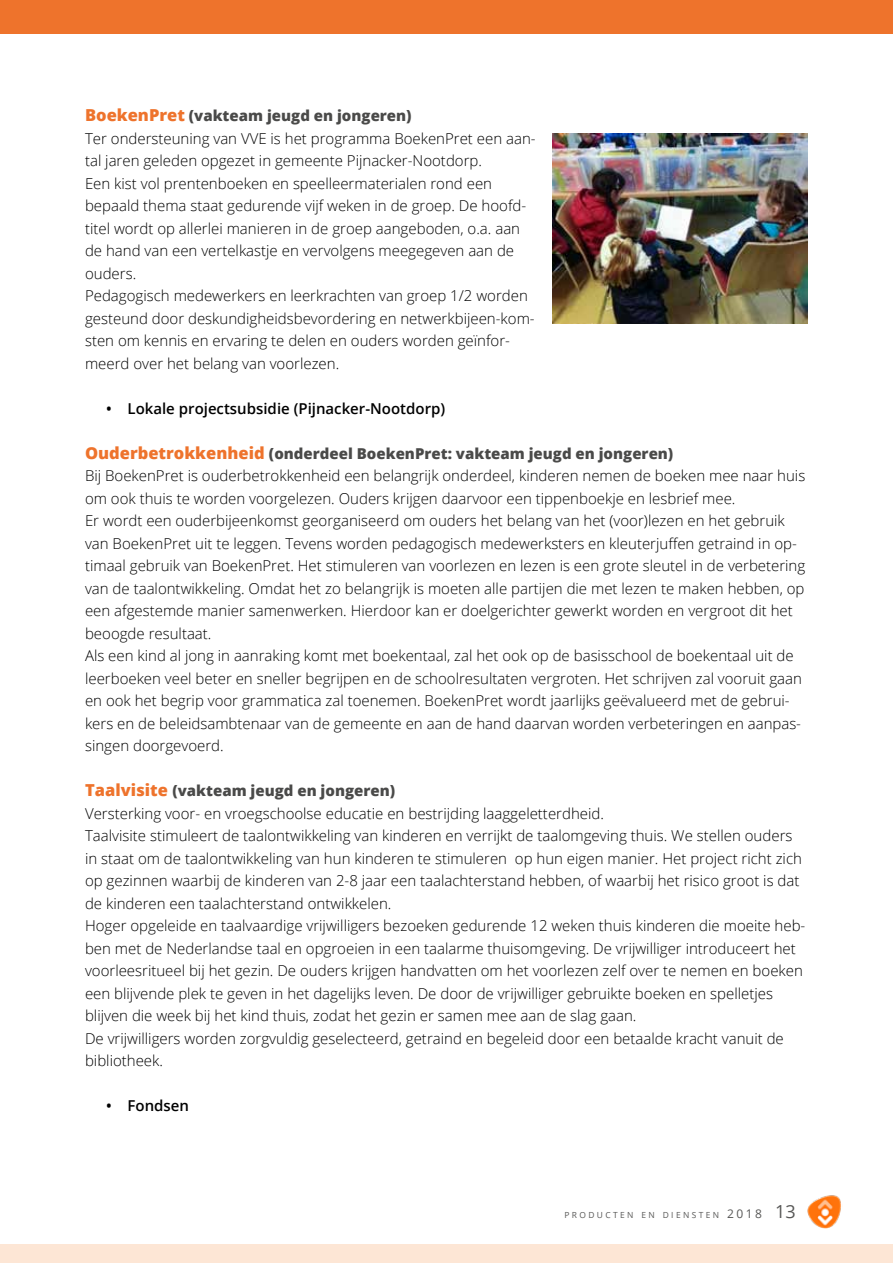
<style>
.page{position:relative;width:893px;height:1263px;background:#fff}
.page>*{position:absolute;margin:0;border:0;box-sizing:border-box;transform-origin:0 0}
.t1{font:300 15px/22.5px "Open Sans";color:#000}
.t2{font:600 15px "Open Sans";color:#000}
.t3{font:8.4px "Open Sans";letter-spacing:.285em;color:#575756}
.s1{font-weight:800;font-size:16.5px;color:#ee732c}
.s2{font-weight:800;color:#4a4a49}
.s3{font-size:12px}
.s4{font-size:18px}
</style>
<div class="page">
<img style="left:553px;top:133px;width:255px;height:191px">
<div style="left:0;top:0;width:893px;height:34px;background:#ee732c"></div>
<div style="left:0;top:1244px;width:893px;height:19px;background:#fde6d5"></div>
<img style="left:807px;top:1195px;width:34px;height:33px">
<p class="t1" style="left:85px;top:104px;width:452px"><span class="s1">BoekenPret</span> <span class="s2">(vakteam jeugd en jongeren)<br></span>Ter ondersteuning van VVE is het programma BoekenPret een aan&shy;tal jaren geleden opgezet in gemeente Pijnacker-Nootdorp.<br>Een kist vol prentenboeken en speelleermaterialen rond een bepaald thema staat gedurende vijf weken in de groep. De hoofd&shy;titel wordt op allerlei manieren in de groep aangeboden, o.a. aan de hand van een vertelkastje en vervolgens meegegeven aan de ouders.<br>Pedagogisch medewerkers en leerkrachten van groep 1/2 worden gesteund door deskundigheidsbevordering en netwerkbijeen-kom&shy;sten om kennis en ervaring te delen en ouders worden geïnfor&shy;meerd over het belang van voorlezen.</p>
<p class="t2" style="left:106px;top:398px;width:340px">• Lokale projectsubsidie (Pijnacker-Nootdorp)</p>
<p class="t1" style="left:85px;top:441px;width:722px"><span class="s1">Ouderbetrokkenheid</span> <span class="s2">(onderdeel BoekenPret: vakteam jeugd en jongeren)<br></span>Bij BoekenPret is ouderbetrokkenheid een belangrijk onderdeel, kinderen nemen de boeken mee naar huis om ook thuis te worden voorgelezen. Ouders krijgen daarvoor een tippenboekje en lesbrief mee.<br>Er wordt een ouderbijeenkomst georganiseerd om ouders het belang van het (voor)lezen en het gebruik van BoekenPret uit te leggen. Tevens worden pedagogisch medewerksters en kleuterjuffen getraind in op&shy;timaal gebruik van BoekenPret. Het stimuleren van voorlezen en lezen is een grote sleutel in de verbetering van de taalontwikkeling. Omdat het zo belangrijk is moeten alle partijen die met lezen te maken hebben, op een afgestemde manier samenwerken. Hierdoor kan er doelgerichter gewerkt worden en vergroot dit het beoogde resultaat.<br>Als een kind al jong in aanraking komt met boekentaal, zal het ook op de basisschool de boekentaal uit de leerboeken veel beter en sneller begrijpen en de schoolresultaten vergroten. Het schrijven zal vooruit gaan en ook het begrip voor grammatica zal toenemen. BoekenPret wordt jaarlijks geëvalueerd met de gebrui&shy;kers en de beleidsambtenaar van de gemeente en aan de hand daarvan worden verbeteringen en aanpas&shy;singen doorgevoerd.</p>
<p class="t1" style="left:85px;top:779px;width:722px"><span class="s1">Taalvisite</span> <span class="s2">(vakteam jeugd en jongeren)<br></span>Versterking voor- en vroegschoolse educatie en bestrijding laaggeletterdheid.<br>Taalvisite stimuleert de taalontwikkeling van kinderen en verrijkt de taalomgeving thuis. We stellen ouders in staat om de taalontwikkeling van hun kinderen te stimuleren op hun eigen manier. Het project richt zich op gezinnen waarbij de kinderen van 2-8 jaar een taalachterstand hebben, of waarbij het risico groot is dat de kinderen een taalachterstand ontwikkelen.<br>Hoger opgeleide en taalvaardige vrijwilligers bezoeken gedurende 12 weken thuis kinderen die moeite heb&shy;ben met de Nederlandse taal en opgroeien in een taalarme thuisomgeving. De vrijwilliger introduceert het voorleesritueel bij het gezin. De ouders krijgen handvatten om het voorlezen zelf over te nemen en boeken een blijvende plek te geven in het dagelijks leven. De door de vrijwilliger gebruikte boeken en spelletjes blijven die week bij het kind thuis, zodat het gezin er samen mee aan de slag gaan.<br>De vrijwilligers worden zorgvuldig geselecteerd, getraind en begeleid door een betaalde kracht vanuit de bibliotheek.</p>
<p class="t2" style="left:106px;top:1095px;width:84px">• Fondsen</p>
<p class="t3" style="left:564px;top:1209px;width:233px">PRODUCTEN EN DIENSTEN <span class="s3">2018</span> <span class="s4">13</span></p>
</div>
